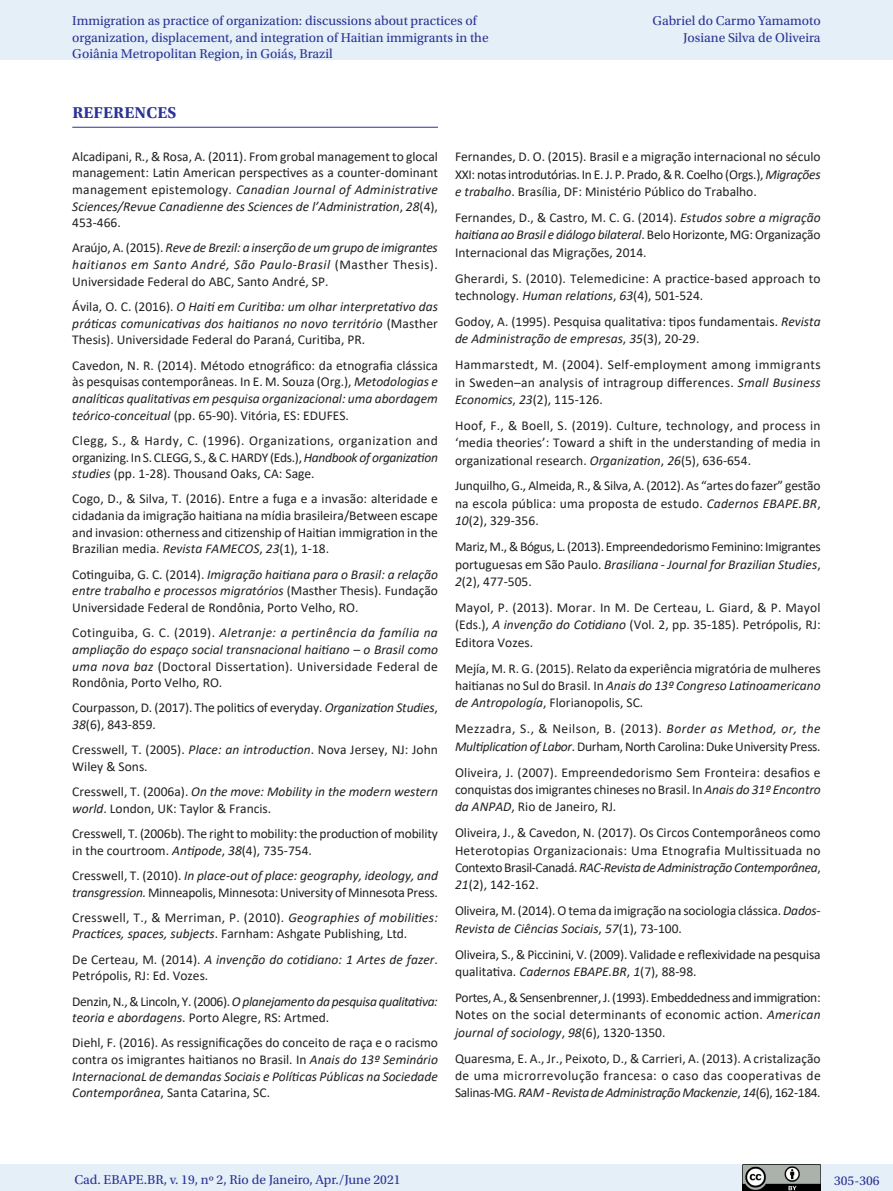
<style>
.page{position:relative;width:893px;height:1191px;background:#fff}
.page>*{position:absolute;margin:0;border:0;box-sizing:border-box;transform-origin:0 0}
._07_1_sub_1{font:700 16.5px "Utopia Std";letter-spacing:.01em;color:#2b3393}
.Referencias{font:13.5px/17.4px "Calibri";color:#231f20;text-align:justify}
.Referencias-2{font:italic 13.5px/16.6px "Calibri";color:#231f20;text-align:justify}
.t1{font:13.5px/16.5px "Utopia Std";color:#2b3393}
.Referencias-3{font:13.5px/16.6px "Calibri";letter-spacing:-.02em;color:#231f20}
.Referencias-4{font:italic 13.5px/16.6px "Calibri";letter-spacing:-.025em;color:#231f20}
.s1{font-style:italic}
.s2{font-style:normal}
</style>
<div class="page">
<div style="left:0;top:0;width:893px;height:60px;background:#e4eff8"></div>
<div style="left:0;top:1164px;width:893px;height:27px;background:#e4eff8"></div>
<img style="left:743px;top:1164px;width:78px;height:27px">
<hr style="left:72px;top:127px;width:366px;height:1px;background:#2b3393">
<p class="t1" style="left:72px;top:13px;width:418px">Immigration as practice of organization: discussions about practices of organization, displacement, and integration of Haitian immigrants in the<br>Goiânia Metropolitan Region, in Goiás, Brazil</p>
<p class="t1" style="left:653px;top:13px;width:170px;text-align:right">Gabriel do Carmo Yamamoto<br>Josiane Silva de Oliveira</p>
<p class="_07_1_sub_1" style="left:72px;top:103px;width:106px">REFERENCES</p>
<p class="Referencias" style="left:72px;top:147px;width:367px;line-height:16.6px">Alcadipani, R., &amp; Rosa, A. (2011). From grobal management to glocal management: Latin American perspectives as a counter‐dominant management epistemology. <span class="s1">Canadian Journal of Administrative Sciences/Revue Canadienne des Sciences de l’Administration</span>, <span class="s1">28</span>(4), 453-466.</p>
<p class="Referencias-2" style="left:72px;top:239px;width:367px"><span class="s2">Araújo, A. (2015).</span> Reve de Brezil: a inserção de um grupo de imigrantes haitianos em Santo André, São Paulo-Brasil <span class="s2">(Masther Thesis).<br>Universidade Federal do ABC, Santo André, SP.</span></p>
<p class="Referencias-2" style="left:72px;top:298px;width:367px"><span class="s2">Ávila, O. C. (2016).</span> O Haiti em Curitiba: um olhar interpretativo das práticas comunicativas dos haitianos no novo território <span class="s2">(Masther Thesis). Universidade Federal do Paraná, Curitiba, PR.</span></p>
<p class="Referencias" style="left:72px;top:356px;width:367px;line-height:16.6px">Cavedon, N. R. (2014). Método etnográfico: da etnografia clássica às pesquisas contemporâneas. In E. M. Souza (Org.), <span class="s1">Metodologias e analíticas qualitativas em pesquisa organizacional: uma abordagem teórico-conceitual</span> (pp. 65-90). Vitória, ES: EDUFES.</p>
<p class="Referencias" style="left:72px;top:432px;width:367px;line-height:16.6px">Clegg, S., &amp; Hardy, C. (1996). Organizations, organization and organizing. In S. CLEGG, S., &amp; C. HARDY (Eds.), <span class="s1">Handbook of organization studies</span> (pp. 1-28). Thousand Oaks, CA: Sage.</p>
<p class="Referencias" style="left:72px;top:490px;width:367px;line-height:16.6px">Cogo, D., &amp; Silva, T. (2016). Entre a fuga e a invasão: alteridade e cidadania da imigração haitiana na mídia brasileira/Between escape and invasion: otherness and citizenship of Haitian immigration in the Brazilian media. <span class="s1">Revista FAMECOS</span>, <span class="s1">23</span>(1), 1-18.</p>
<p class="Referencias" style="left:72px;top:565px;width:367px;line-height:16.6px">Cotinguiba, G. C. (2014). <span class="s1">Imigração haitiana para o Brasil: a relação entre trabalho e processos migratórios</span> (Masther Thesis). Fundação Universidade Federal de Rondônia, Porto Velho, RO.</p>
<p class="Referencias-2" style="left:72px;top:624px;width:367px"><span class="s2">Cotinguiba, G. C. (2019).</span> Aletranje: a pertinência da família na ampliação do espaço social transnacional haitiano – o Brasil como uma nova baz <span class="s2">(Doctoral Dissertation). Universidade Federal de Rondônia, Porto Velho, RO.</span></p>
<p class="Referencias" style="left:72px;top:699px;width:367px;line-height:16.6px">Courpasson, D. (2017). The politics of everyday. <span class="s1">Organization Studies</span>,<br><span class="s1">38</span>(6), 843-859.</p>
<p class="Referencias" style="left:72px;top:741px;width:367px;line-height:16.6px">Cresswell, T. (2005). <span class="s1">Place: an introduction</span>. Nova Jersey, NJ: John<br>Wiley &amp; Sons.</p>
<p class="Referencias" style="left:72px;top:783px;width:367px;line-height:16.6px">Cresswell, T. (2006a). <span class="s1">On the move: Mobility in the modern western world</span>. London, UK: Taylor &amp; Francis.</p>
<p class="Referencias" style="left:72px;top:825px;width:367px;line-height:16.6px">Cresswell, T. (2006b). The right to mobility: the production of mobility in the courtroom. <span class="s1">Antipode</span>, <span class="s1">38</span>(4), 735-754.</p>
<p class="Referencias-3" style="left:72px;top:866px;width:367px">Cresswell, T. (2010). <span class="s1">In place-out of place: geography, ideology, and transgression.</span> Minneapolis, Minnesota: University of Minnesota Press.</p>
<p class="Referencias" style="left:72px;top:908px;width:367px;line-height:16.6px">Cresswell, T., &amp; Merriman, P. (2010). <span class="s1">Geographies of mobilities:<br>Practices, spaces, subjects</span>. Farnham: Ashgate Publishing, Ltd.</p>
<p class="Referencias" style="left:72px;top:950px;width:367px;line-height:16.6px">De Certeau, M. (2014). <span class="s1">A invenção do cotidiano: 1 Artes de fazer</span>.<br>Petrópolis, RJ: Ed. Vozes.</p>
<p class="Referencias-4" style="left:72px;top:992px;width:367px"><span class="s2">Denzin, N., &amp; Lincoln, Y. (2006).</span> O planejamento da pesquisa qualitativa: teoria e abordagens<span class="s2">. Porto Alegre, RS: Artmed.</span></p>
<p class="Referencias" style="left:72px;top:1034px;width:367px;line-height:16.6px">Diehl, F. (2016). As ressignificações do conceito de raça e o racismo contra os imigrantes haitianos no Brasil. In <span class="s1">Anais do 13º Seminário InternacionaL de demandas Sociais e Políticas Públicas na Sociedade Contemporânea</span>, Santa Catarina, SC.</p>
<p class="Referencias" style="left:455px;top:148px;width:367px">Fernandes, D. O. (2015). Brasil e a migração internacional no século XXI: notas introdutórias. In E. J. P. Prado, &amp; R. Coelho (Orgs.), <span class="s1">Migrações e trabalho</span>. Brasília, DF: Ministério Público do Trabalho.</p>
<p class="Referencias" style="left:455px;top:208px;width:367px">Fernandes, D., &amp; Castro, M. C. G. (2014). <span class="s1">Estudos sobre a migração haitiana ao Brasil e diálogo bilateral</span>. Belo Horizonte, MG: Organização Internacional das Migrações, 2014.</p>
<p class="Referencias" style="left:455px;top:269px;width:367px">Gherardi, S. (2010). Telemedicine: A practice-based approach to technology. <span class="s1">Human relations</span>, <span class="s1">63</span>(4), 501-524.</p>
<p class="Referencias" style="left:455px;top:312px;width:367px">Godoy, A. (1995). Pesquisa qualitativa: tipos fundamentais. <span class="s1">Revista de Administração de empresas</span>, <span class="s1">35</span>(3), 20-29.</p>
<p class="Referencias" style="left:455px;top:355px;width:367px">Hammarstedt, M. (2004). Self-employment among immigrants in Sweden–an analysis of intragroup differences. <span class="s1">Small Business Economics</span>, <span class="s1">23</span>(2), 115-126.</p>
<p class="Referencias" style="left:455px;top:416px;width:367px">Hoof, F., &amp; Boell, S. (2019). Culture, technology, and process in ‘media theories’: Toward a shift in the understanding of media in organizational research. <span class="s1">Organization</span>, <span class="s1">26</span>(5), 636-654.</p>
<p class="Referencias" style="left:455px;top:477px;width:367px">Junquilho, G., Almeida, R., &amp; Silva, A. (2012). As “artes do fazer” gestão na escola pública: uma proposta de estudo. <span class="s1">Cadernos EBAPE.BR</span>, <span class="s1">10</span>(2), 329-356.</p>
<p class="Referencias" style="left:455px;top:537px;width:367px">Mariz, M., &amp; Bógus, L. (2013). Empreendedorismo Feminino: Imigrantes portuguesas em São Paulo. <span class="s1">Brasiliana - Journal for Brazilian Studies</span>, <span class="s1">2</span>(2), 477-505.</p>
<p class="Referencias" style="left:455px;top:598px;width:367px">Mayol, P. (2013). Morar. In M. De Certeau, L. Giard, &amp; P. Mayol (Eds.), <span class="s1">A invenção do Cotidiano</span> (Vol. 2, pp. 35-185). Petrópolis, RJ:<br>Editora Vozes.</p>
<p class="Referencias" style="left:455px;top:659px;width:367px">Mejía, M. R. G. (2015). Relato da experiência migratória de mulheres haitianas no Sul do Brasil. In <span class="s1">Anais do 13º Congreso Latinoamericano de Antropología</span>, Florianopolis, SC.</p>
<p class="Referencias-3" style="left:455px;top:719px;width:367px;line-height:17.4px">Mezzadra, S., &amp; Neilson, B. (2013). <span class="s1">Border as Method, or, the<br>Multiplication of Labor</span>. Durham, North Carolina: Duke University Press.</p>
<p class="Referencias" style="left:455px;top:763px;width:367px">Oliveira, J. (2007). Empreendedorismo Sem Fronteira: desafios e conquistas dos imigrantes chineses no Brasil. In <span class="s1">Anais do 31º Encontro da ANPAD</span>, Rio de Janeiro, RJ.</p>
<p class="Referencias" style="left:455px;top:823px;width:367px">Oliveira, J., &amp; Cavedon, N. (2017). Os Circos Contemporâneos como Heterotopias Organizacionais: Uma Etnografia Multissituada no Contexto Brasil-Canadá.<span class="s1">RAC-Revista de Administração Contemporânea</span>, <span class="s1">21</span>(2), 142-162.</p>
<p class="Referencias" style="left:455px;top:901px;width:367px">Oliveira, M. (2014). O tema da imigração na sociologia clássica. <span class="s1">Dados-<br>Revista de Ciências Sociais</span>, <span class="s1">57</span>(1), 73-100.</p>
<p class="Referencias" style="left:455px;top:945px;width:367px">Oliveira, S., &amp; Piccinini, V. (2009). Validade e reflexividade na pesquisa qualitativa. <span class="s1">Cadernos EBAPE.BR</span>, <span class="s1">1</span>(7), 88-98.</p>
<p class="Referencias" style="left:455px;top:988px;width:367px">Portes, A., &amp; Sensenbrenner, J. (1993). Embeddedness and immigration:<br>Notes on the social determinants of economic action. <span class="s1">American journal of sociology</span>, <span class="s1">98</span>(6), 1320-1350.</p>
<p class="Referencias" style="left:455px;top:1049px;width:367px">Quaresma, E. A., Jr., Peixoto, D., &amp; Carrieri, A. (2013). A cristalização de uma microrrevolução francesa: o caso das cooperativas de Salinas-MG.<span class="s1">RAM - Revista de Administração Mackenzie</span>, <span class="s1">14</span>(6), 162-184.</p>
<p class="t1" style="left:74px;top:1171px;width:328px">Cad. EBAPE.BR, v. 19, nº 2, Rio de Janeiro, Apr./June 2021</p>
<p class="t1" style="left:834px;top:1172px;width:47px">305-306</p>
</div>
